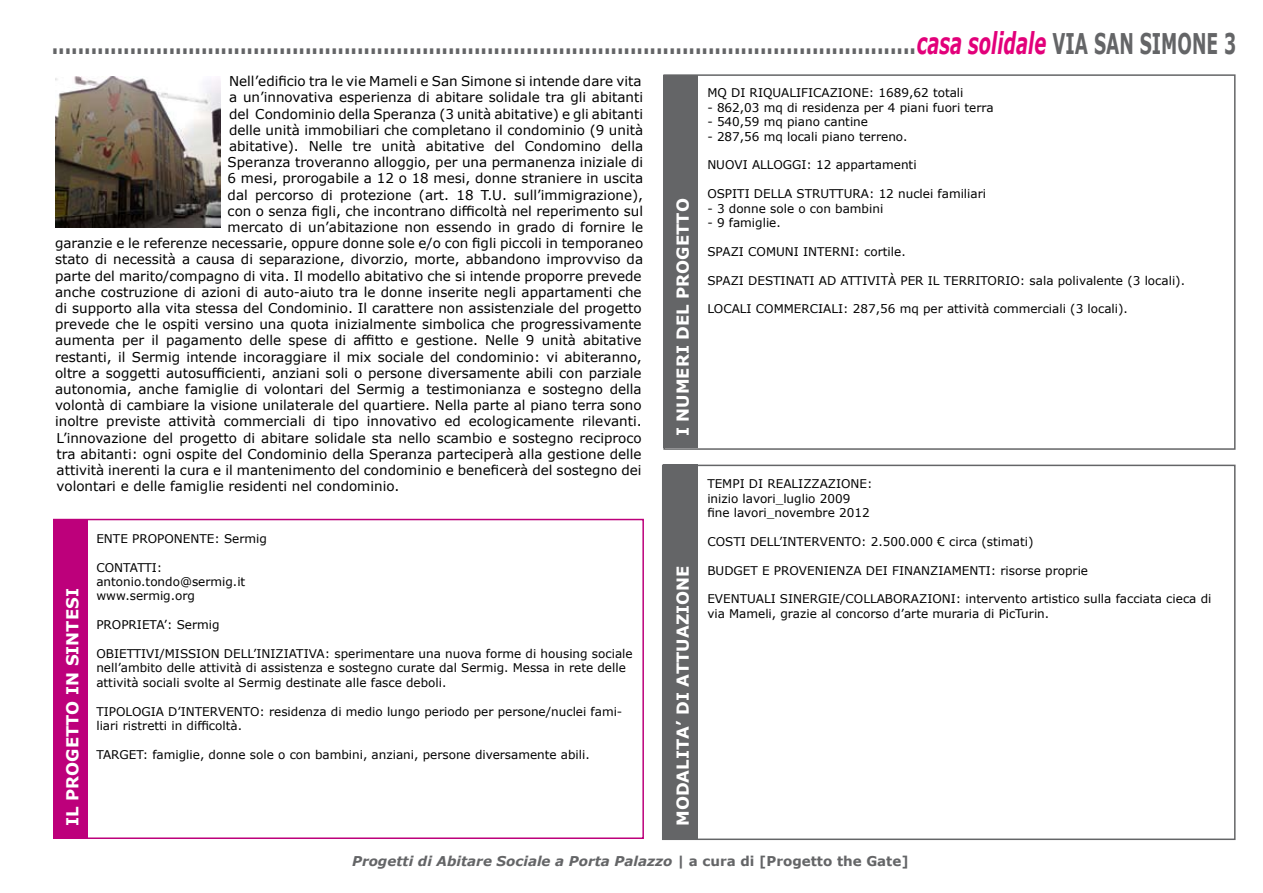
<style>
.page{position:relative;width:1263px;height:893px;background:#fff}
.page>*{position:absolute;margin:0;border:0;box-sizing:border-box;transform-origin:0 0}
.t1{font:700 30px "Verdana";color:#646567;scale:.6 1}
.t2{font:700 16.5px "Verdana";color:#fff}
.t3{font:13.5px "Verdana";color:#000}
.t4{font:italic 700 13.5px "Verdana";color:#646567}
.t5{font:12px/14.4px "Verdana";color:#000}
.s1{font-style:italic;color:#e2007a}
.s2{font-size:28.5px}
.s3{font-style:normal}
</style>
<div class="page">
<div style="left:663px;top:75px;width:35px;height:373px;background:#646567"></div>
<div style="left:663px;top:465px;width:35px;height:374px;background:#646567"></div>
<div style="left:663px;top:74px;width:572px;height:376px;border:2px solid #646567"></div>
<div style="left:662px;top:465px;width:573px;height:375px;border:2px solid #646567"></div>
<img style="left:56px;top:77px;width:165px;height:151px">
<div style="left:53px;top:520px;width:35px;height:319px;background:#bd007b"></div>
<div style="left:53px;top:519px;width:591px;height:320px;border:2px solid #bd007b"></div>
<h1 class="t1" style="left:52px;top:22px;width:1975px">.....................................................................................................................................<span class="s1">casa solidale</span> <span class="s2">VIA SAN SIMONE 3</span></h1>
<p class="t3" style="left:229px;top:72px;width:414px">Nell’edificio tra le vie Mameli e San Simone si intende dare vita</p>
<p class="t3" style="left:229px;top:88px;width:415px">a un’innovativa esperienza di abitare solidale tra gli abitanti</p>
<p class="t3" style="left:229px;top:104px;width:415px">del Condominio della Speranza (3 unità abitative) e gli abitanti</p>
<p class="t3" style="left:229px;top:121px;width:415px">delle unità immobiliari che completano il condominio (9 unità</p>
<p class="t3" style="left:229px;top:137px;width:415px">abitative). Nelle tre unità abitative del Condomino della</p>
<p class="t3" style="left:228px;top:153px;width:417px">Speranza troveranno alloggio, per una permanenza iniziale di</p>
<p class="t3" style="left:228px;top:169px;width:417px">6 mesi, prorogabile a 12 o 18 mesi, donne straniere in uscita</p>
<p class="t3" style="left:228px;top:185px;width:417px">dal percorso di protezione (art. 18 T.U. sull’immigrazione),</p>
<p class="t3" style="left:228px;top:202px;width:417px">con o senza figli, che incontrano difficoltà nel reperimento sul</p>
<p class="t3" style="left:228px;top:218px;width:417px">mercato di un’abitazione non essendo in grado di fornire le</p>
<p class="t3" style="left:55px;top:234px;width:590px">garanzie e le referenze necessarie, oppure donne sole e/o con figli piccoli in temporaneo</p>
<p class="t3" style="left:55px;top:250px;width:589px">stato di necessità a causa di separazione, divorzio, morte, abbandono improvviso da</p>
<p class="t3" style="left:55px;top:266px;width:588px">parte del marito/compagno di vita. Il modello abitativo che si intende proporre prevede</p>
<p class="t3" style="left:55px;top:283px;width:588px">anche costruzione di azioni di auto-aiuto tra le donne inserite negli appartamenti che</p>
<p class="t3" style="left:55px;top:299px;width:588px">di supporto alla vita stessa del Condominio. Il carattere non assistenziale del progetto</p>
<p class="t3" style="left:55px;top:315px;width:588px">prevede che le ospiti versino una quota inizialmente simbolica che progressivamente</p>
<p class="t3" style="left:55px;top:331px;width:588px">aumenta per il pagamento delle spese di affitto e gestione. Nelle 9 unità abitative</p>
<p class="t3" style="left:55px;top:347px;width:588px">restanti, il Sermig intende incoraggiare il mix sociale del condominio: vi abiteranno,</p>
<p class="t3" style="left:55px;top:364px;width:588px">oltre a soggetti autosufficienti, anziani soli o persone diversamente abili con parziale</p>
<p class="t3" style="left:55px;top:380px;width:588px">autonomia, anche famiglie di volontari del Sermig a testimonianza e sostegno della</p>
<p class="t3" style="left:55px;top:396px;width:588px">volontà di cambiare la visione unilaterale del quartiere. Nella parte al piano terra sono</p>
<p class="t3" style="left:55px;top:412px;width:588px">inoltre previste attività commerciali di tipo innovativo ed ecologicamente rilevanti.</p>
<p class="t3" style="left:57px;top:428px;width:586px">L’innovazione del progetto di abitare solidale sta nello scambio e sostegno reciproco</p>
<p class="t3" style="left:57px;top:445px;width:586px">tra abitanti: ogni ospite del Condominio della Speranza parteciperà alla gestione delle</p>
<p class="t3" style="left:57px;top:461px;width:586px">attività inerenti la cura e il mantenimento del condominio e beneficerà del sostegno dei</p>
<p class="t3" style="left:57px;top:477px;width:344px">volontari e delle famiglie residenti nel condominio.</p>
<p class="t5" style="left:707px;top:86px;width:258px">MQ DI RIQUALIFICAZIONE: 1689,62 totali</p>
<p class="t5" style="left:707px;top:100px;width:288px">- 862,03 mq di residenza per 4 piani fuori terra</p>
<p class="t5" style="left:707px;top:115px;width:162px">- 540,59 mq piano cantine</p>
<p class="t5" style="left:707px;top:129px;width:202px">- 287,56 mq locali piano terreno.</p>
<p class="t5" style="left:707px;top:158px;width:211px">NUOVI ALLOGGI: 12 appartamenti</p>
<p class="t5" style="left:707px;top:187px;width:280px">OSPITI DELLA STRUTTURA: 12 nuclei familiari</p>
<p class="t5" style="left:707px;top:201px;width:177px">- 3 donne sole o con bambini</p>
<p class="t5" style="left:707px;top:215px;width:75px">- 9 famiglie.</p>
<p class="t5" style="left:707px;top:244px;width:200px">SPAZI COMUNI INTERNI: cortile.</p>
<p class="t5" style="left:707px;top:273px;width:479px">SPAZI DESTINATI AD ATTIVITÀ PER IL TERRITORIO: sala polivalente (3 locali).</p>
<p class="t5" style="left:707px;top:302px;width:422px">LOCALI COMMERCIALI: 287,56 mq per attività commerciali (3 locali).</p>
<p class="t2" style="left:671px;top:436px;width:239px;rotate:-90deg">I NUMERI DEL PROGETTO</p>
<p class="t5" style="left:707px;top:477px;width:167px">TEMPI DI REALIZZAZIONE: inizio lavori_luglio 2009 fine lavori_novembre 2012</p>
<p class="t5" style="left:707px;top:534px;width:328px">COSTI DELL’INTERVENTO: 2.500.000 € circa (stimati)</p>
<p class="t5" style="left:707px;top:563px;width:382px">BUDGET E PROVENIENZA DEI FINANZIAMENTI: risorse proprie</p>
<p class="t5" style="left:707px;top:592px;width:506px">EVENTUALI SINERGIE/COLLABORAZIONI: intervento artistico sulla facciata cieca di via Mameli, grazie al concorso d’arte muraria di PicTurin.</p>
<p class="t5" style="left:96px;top:531px;width:172px">ENTE PROPONENTE: Sermig</p>
<p class="t5" style="left:96px;top:560px;width:150px">CONTATTI: antonio.tondo@sermig.it www.sermig.org</p>
<p class="t5" style="left:96px;top:618px;width:125px">PROPRIETA’: Sermig</p>
<p class="t5" style="left:96px;top:646px;width:538px">OBIETTIVI/MISSION DELL’INIZIATIVA: sperimentare una nuova forme di housing sociale nell’ambito delle attività di assistenza e sostegno curate dal Sermig. Messa in rete delle attività sociali svolte al Sermig destinate alle fasce deboli.</p>
<p class="t5" style="left:96px;top:704px;width:527px">TIPOLOGIA D’INTERVENTO: residenza di medio lungo periodo per persone/nuclei fami&shy;liari ristretti in difficoltà.</p>
<p class="t5" style="left:96px;top:747px;width:495px">TARGET: famiglie, donne sole o con bambini, anziani, persone diversamente abili.</p>
<p class="t2" style="left:671px;top:826px;width:262px;rotate:-90deg">MODALITA’ DI ATTUAZIONE</p>
<p class="t4" style="left:352px;top:852px;width:558px">Progetti di Abitare Sociale a Porta Palazzo | <span class="s3">a cura di [Progetto the Gate]</span></p>
<p class="t2" style="left:61px;top:826px;width:239px;rotate:-90deg">IL PROGETTO IN SINTESI</p>
</div>
